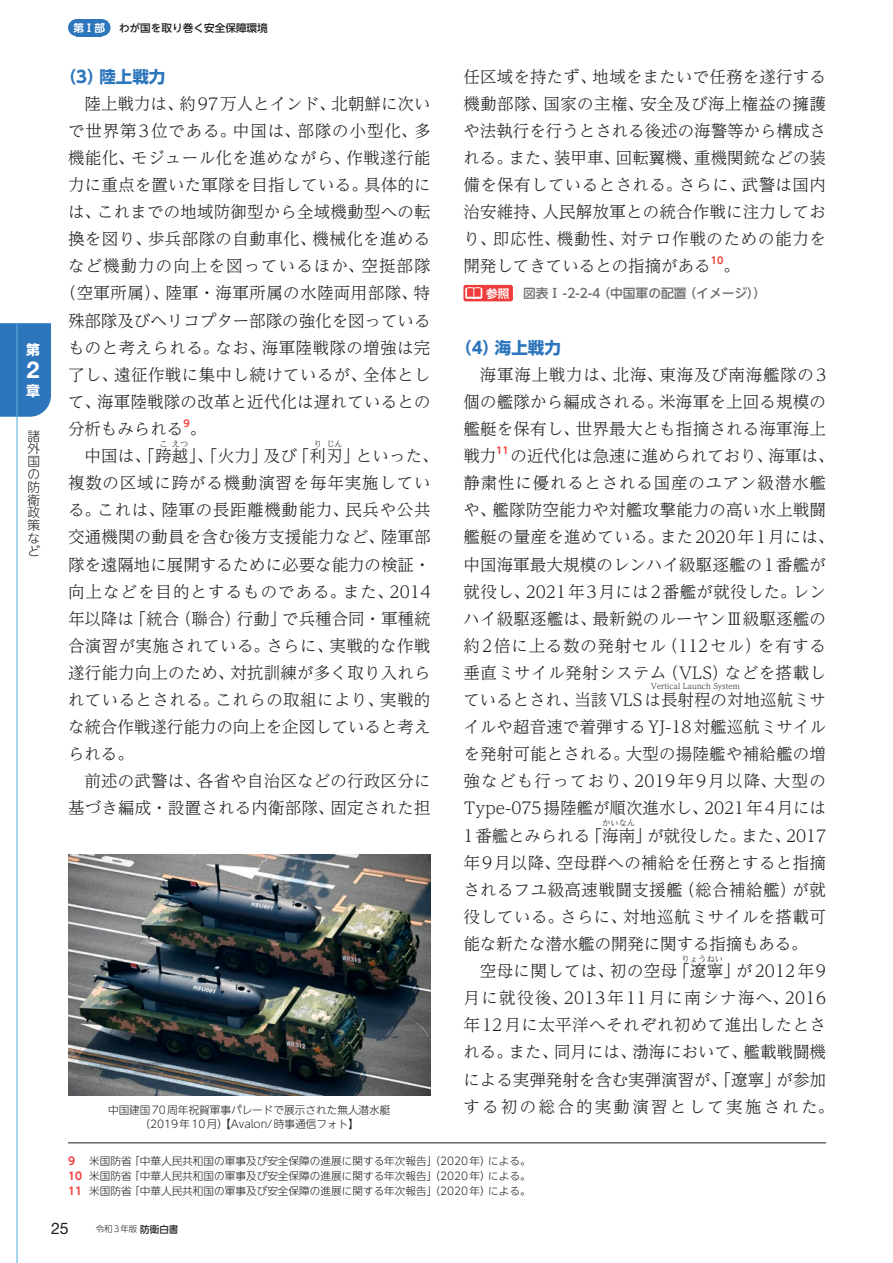
<style>
.page{position:relative;width:893px;height:1263px;background:#fff}
.page>*{position:absolute;margin:0;border:0;box-sizing:border-box;transform-origin:0 0}
.t1{font:700 23.4px "Helvetica Neue LT Std";color:#fff}
.t2{font:300 16.5px/27.2px "UD Reimin Pr 6 N";letter-spacing:.015em;color:#231f20;text-align:justify}
.t3{font:300 16.5px "UD Reimin Pr 6 N";letter-spacing:.055em;color:#231f20}
.t4{font:300 16.5px "UD Reimin Pr 6 N";letter-spacing:.065em;color:#231f20}
.t5{font:700 16.5px "UD Shin Go NT Pr 6 N";color:#2e76bc}
.t6{font:15.9px "Helvetica Neue LT Std";color:#231f20}
.t7{font:700 13.8px "UD Shin Go NT Pr 6 N";color:#fff}
.t8{font:500 12.75px "UD Shin Go NT Pr 6 N";color:#6c6d70}
.t9{font:300 12.75px/12.8px "UD Shin Go NT Pr 6 N";color:#231f20;text-align:justify}
.t10{font:700 11.7px "UD Shin Go NT Pr 6 N De";color:#fff}
.t11{font:300 10.65px/14.9px "UD Shin Go NT Pr 6 N";color:#231f20;text-align:justify}
.t12{font:500 10.65px "UD Shin Go NT Pr 6 N";color:#231f20}
.t13{font:700 10.65px "UD Shin Go NT Pr 6 N De";color:#fff}
.t14{font:700 10.65px "UD Shin Go NT Pr 6 N De";color:#ee3d3c}
.t15{font:700 9.6px "UD Shin Go NT Pr 6 N De";color:#ee3d3c}
.t16{font:300 8.55px "UD Shin Go NT Pr 6 N";letter-spacing:.065em;color:#231f20}
.t17{font:300 8.25px "UD Reimin Pr 6 N";color:#231f20}
.t18{font:300 7.65px "UD Reimin Pr 6 N";color:#231f20}
.s1{font-family:"UD Shin Go NT Pr 6 N De";font-weight:700;color:#ee3d3c}
.s2{font-weight:500;font-size:9.6px}
</style>
<div class="page">
<hr style="left:68px;top:1142px;width:758px;height:1px;background:#231f20">
<div style="left:463px;top:285px;width:50px;height:16px;background:#ee3d3c;border-radius:2px"></div>
<svg style="left:465px;top:287px;width:17px;height:12px"></svg>
<img style="left:68px;top:854px;width:363px;height:242px">
<div style="left:0;top:323px;width:51px;height:94px;background:#2e76bc"></div>
<hr style="left:16px;top:323px;width:2px;height:940px;background:#57b0e2">
<div style="left:77px;top:19px;width:25px;height:17px;background:#2e76bc"></div>
<div style="left:68px;top:19px;width:17px;height:17px;background:#2e76bc;border-radius:50%"></div>
<div style="left:94px;top:19px;width:17px;height:17px;background:#2e76bc;border-radius:50%"></div>
<p class="t13" style="left:73px;top:19px;width:33px">第Ⅰ部</p>
<p class="t12" style="left:119px;top:19px;width:150px">わが国を取り巻く安全保障環境</p>
<p class="t7" style="left:26px;top:338px;width:15px">第</p>
<h1 class="t1" style="left:26px;top:355px;width:14px">2</h1>
<p class="t7" style="left:26px;top:379px;width:15px">章</p>
<p class="t9" style="left:28px;top:429px;width:14px">諸外国の防衛政策など</p>
<p class="t5" style="left:60px;top:63px;width:107px">（3）陸上戦力</p>
<p class="t2" style="left:85px;top:89px;width:348px">陸上戦力は、約97万人とインド、北朝鮮に次い</p>
<p class="t3" style="left:68px;top:117px;width:364px">で世界第3位である。中国は、部隊の小型化、多</p>
<p class="t2" style="left:68px;top:143px;width:364px">機能化、モジュール化を進めながら、作戦遂行能</p>
<p class="t2" style="left:68px;top:171px;width:364px">力に重点を置いた軍隊を目指している。具体的に</p>
<p class="t2" style="left:68px;top:198px;width:364px">は、これまでの地域防御型から全域機動型への転</p>
<p class="t2" style="left:68px;top:225px;width:364px">換を図り、歩兵部隊の自動車化、機械化を進める</p>
<p class="t4" style="left:68px;top:253px;width:364px">など機動力の向上を図っているほか、空挺部隊</p>
<p class="t2" style="left:60px;top:279px;width:372px">（空軍所属）、陸軍・海軍所属の水陸両用部隊、特</p>
<p class="t2" style="left:68px;top:306px;width:364px">殊部隊及びヘリコプター部隊の強化を図っている</p>
<p class="t2" style="left:68px;top:333px;width:364px">ものと考えられる。なお、海軍陸戦隊の増強は完</p>
<p class="t2" style="left:68px;top:360px;width:364px">了し、遠征作戦に集中し続けているが、全体とし</p>
<p class="t2" style="left:68px;top:387px;width:364px">て、海軍陸戦隊の改革と近代化は遅れているとの</p>
<p class="t2" style="left:68px;top:414px;width:140px">分析もみられる。</p>
<p class="t15" style="left:183px;top:415px;width:8px">9</p>
<p class="t2" style="left:85px;top:442px;width:356px">中国は、「跨越」、「火力」及び「利刃」といった、</p>
<p class="t17" style="left:159px;top:437px;width:10px">こ</p>
<p class="t17" style="left:172px;top:437px;width:18px">えつ</p>
<p class="t17" style="left:314px;top:437px;width:10px">り</p>
<p class="t17" style="left:326px;top:437px;width:18px">じん</p>
<p class="t2" style="left:68px;top:469px;width:364px">複数の区域に跨がる機動演習を毎年実施している。これは、陸軍の長距離機動能力、民兵や公共交通機関の動員を含む後方支援能力など、陸軍部隊を遠隔地に展開するために必要な能力の検証・向上などを目的とするものである。また、2014年以降は「統合（聯合）行動」で兵種合同・軍種統合演習が実施されている。さらに、実戦的な作戦遂行能力向上のため、対抗訓練が多く取り入れられているとされる。これらの取組により、実戦的な統合作戦遂行能力の向上を企図していると考えられる。</p>
<p class="t2" style="left:68px;top:767px;width:364px;text-align:right">前述の武警は、各省や自治区などの行政区分に基づき編成・設置される内衛部隊、固定された担</p>
<p class="t11" style="left:108px;top:1102px;width:284px;text-align:center">中国建国70周年祝賀軍事パレードで展示された無人潜水艇（2019年10月）【Avalon/時事通信フォト】</p>
<p class="t2" style="left:463px;top:62px;width:364px">任区域を持たず、地域をまたいで任務を遂行する機動部隊、国家の主権、安全及び海上権益の擁護や法執行を行うとされる後述の海警等から構成される。また、装甲車、回転翼機、重機関銃などの装備を保有しているとされる。さらに、武警は国内治安維持、人民解放軍との統合作戦に注力しており、即応性、機動性、対テロ作戦のための能力を開発してきているとの指摘がある</p>
<p class="t15" style="left:711px;top:253px;width:14px">10</p>
<p class="t2" style="left:723px;top:252px;width:18px">。</p>
<p class="t8" style="left:523px;top:283px;width:245px">図表Ⅰ-2-2-4（中国軍の配置（イメージ））</p>
<p class="t10" style="left:486px;top:284px;width:25px">参照</p>
<p class="t5" style="left:455px;top:334px;width:107px">（4）海上戦力</p>
<p class="t2" style="left:463px;top:360px;width:364px;text-indent:16px">海軍海上戦力は、北海、東海及び南海艦隊の3個の艦隊から編成される。米海軍を上回る規模の艦艇を保有し、世界最大とも指摘される海軍海上戦力</p>
<p class="t15" style="left:496px;top:442px;width:14px">11</p>
<p class="t2" style="left:463px;top:442px;width:372px;text-align:left;text-indent:47px">の近代化は急速に進められており、海軍は、静粛性に優れるとされる国産のユアン級潜水艦や、艦隊防空能力や対艦攻撃能力の高い水上戦闘艦艇の量産を進めている。また2020年1月には、中国海軍最大規模のレンハイ級駆逐艦の1番艦が就役し、2021年3月には2番艦が就役した。レンハイ級駆逐艦は、最新鋭のルーヤンⅢ級駆逐艦の約2倍に上る数の発射セル（112セル）を有する垂直ミサイル発射システム（VLS）などを搭載し</p>
<p class="t18" style="left:651px;top:680px;width:91px">Vertical Launch System</p>
<p class="t2" style="left:463px;top:686px;width:364px">ているとされ、当該VLSは長射程の対地巡航ミサイルや超音速で着弾するYJ-18対艦巡航ミサイルを発射可能とされる。大型の揚陸艦や補給艦の増強なども行っており、2019年9月以降、大型のType-075揚陸艦が順次進水し、2021年4月には1番艦とみられる「海南」が就役した。また、2017</p>
<p class="t17" style="left:602px;top:816px;width:34px">かいなん</p>
<p class="t2" style="left:463px;top:848px;width:364px">年9月以降、空母群への補給を任務とすると指摘されるフユ級高速戦闘支援艦（総合補給艦）が就役している。さらに、対地巡航ミサイルを搭載可能な新たな潜水艦の開発に関する指摘もある。</p>
<p class="t2" style="left:480px;top:957px;width:347px">空母に関しては、初の空母「遼寧」が2012年9</p>
<p class="t17" style="left:682px;top:952px;width:43px">りょうねい</p>
<p class="t2" style="left:463px;top:984px;width:372px;text-align:left">月に就役後、2013年11月に南シナ海へ、2016年12月に太平洋へそれぞれ初めて進出したとされる。また、同月には、渤海において、艦載戦闘機による実弾発射を含む実弾演習が、「遼寧」が参加する初の総合的実動演習として実施された。</p>
<p class="t11" style="left:68px;top:1153px;width:464px;text-indent:21px">米国防省「中華人民共和国の軍事及び安全保障の進展に関する年次報告」（2020年）による。<span class="s1">10</span> 米国防省「中華人民共和国の軍事及び安全保障の進展に関する年次報告」（2020年）による。<span class="s1">11</span> 米国防省「中華人民共和国の軍事及び安全保障の進展に関する年次報告」（2020年）による。</p>
<p class="t14" style="left:68px;top:1152px;width:9px">9</p>
<p class="t6" style="left:51px;top:1219px;width:19px">25</p>
<p class="t16" style="left:96px;top:1222px;width:84px">令和3年版 <span class="s2">防衛白書</span></p>
</div>
